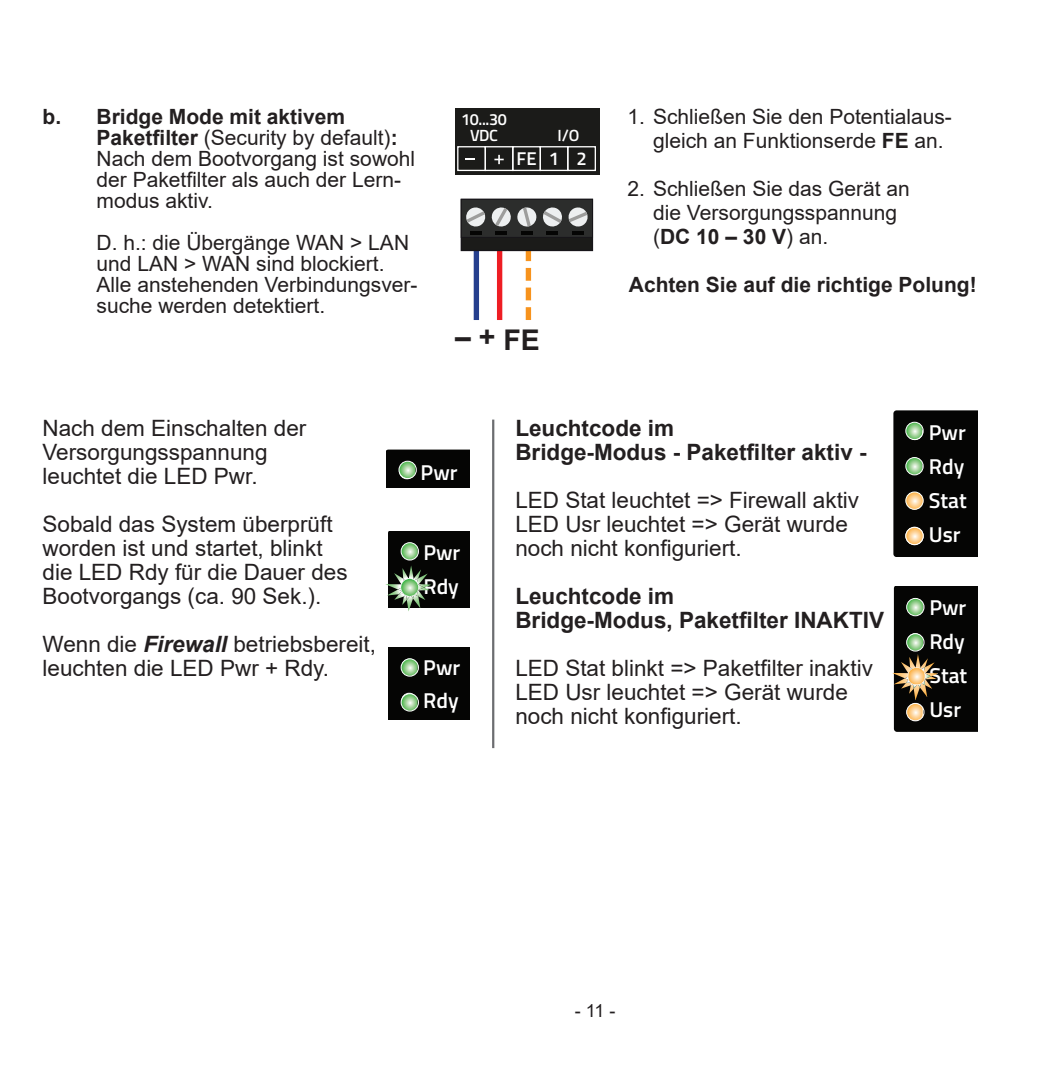
<style>
.page{position:relative;width:1046px;height:1072px;background:#fff}
.page>*{position:absolute;margin:0;border:0;box-sizing:border-box;transform-origin:0 0}
.t1{font:700 28.5px "Arial";color:#231f20}
.t2{font:22.5px/24px "Arial";color:#231f20}
.t3{font:700 22.5px/24px "Arial";color:#231f20}
.t4{font:600 21.6px/33.9px "Titillium";color:#fff}
.t5{font:21px/21px "Arial";color:#231f20}
.t6{font:700 21px "Arial";color:#231f20}
.t7{font:600 18.6px "Titillium";color:#fff}
.t8{font:18px "Arial";color:#231f20}
.t9{font:600 16.2px/16.2px "Titillium";letter-spacing:-.025em;color:#fff;text-align:center}
.s1{font-weight:700}
.s2{font-weight:700;font-style:italic}
</style>
<div class="page">
<div style="left:474px;top:248px;width:5px;height:72px;background:#253f8e"></div>
<div style="left:497px;top:248px;width:5px;height:72px;background:#ee1d23"></div>
<svg style="left:526px;top:251px;width:5px;height:69px"></svg>
<div style="left:456px;top:108px;width:144px;height:67px;background:#1b1b19"></div>
<div style="left:461px;top:199px;width:132px;height:51px;background:#1b1b19"></div>
<div style="left:461px;top:199px;width:132px;height:52px;border:1px solid #171519"></div>
<div style="left:461px;top:199px;width:132px;height:38px;background:#2c2d2c"></div>
<div style="left:461px;top:199px;width:132px;height:39px;border:1px solid #171519"></div>
<svg style="left:466px;top:207px;width:122px;height:20px"></svg>
<hr style="left:521px;top:231px;width:12px;height:4px;background:#050504">
<hr style="left:495px;top:231px;width:12px;height:4px;background:#050504">
<hr style="left:470px;top:231px;width:12px;height:4px;background:#050504">
<hr style="left:547px;top:231px;width:11px;height:4px;background:#050504">
<hr style="left:572px;top:231px;width:12px;height:4px;background:#050504">
<div style="left:457px;top:146px;width:29px;height:25px;border:1px solid #fff"></div>
<div style="left:485px;top:146px;width:28px;height:25px;border:1px solid #fff"></div>
<div style="left:512px;top:146px;width:29px;height:25px;border:1px solid #fff"></div>
<div style="left:540px;top:146px;width:28px;height:25px;border:1px solid #fff"></div>
<div style="left:567px;top:146px;width:29px;height:25px;border:1px solid #fff"></div>
<svg style="left:494px;top:155px;width:10px;height:9px"></svg>
<svg style="left:465px;top:158px;width:9px;height:2px"></svg>
<svg style="left:388px;top:647px;width:81px;height:72px;background:#121610"></svg>
<div style="left:401px;top:693px;width:18px;height:18px;border:1px solid #fff;border-radius:50%"></div>
<svg style="left:892px;top:586px;width:86px;height:145px;background:#25231b"></svg>
<svg style="left:386px;top:449px;width:83px;height:38px;background:#131712"></svg>
<div style="left:399px;top:461px;width:17px;height:18px;border:1px solid #fff;border-radius:50%"></div>
<svg style="left:385px;top:531px;width:84px;height:80px;background:#2f362d"></svg>
<hr style="left:492px;top:419px;width:2px;height:329px;background:#6c6d70">
<svg style="left:893px;top:410px;width:85px;height:146px;background:#141511"></svg>
<svg style="left:906px;top:527px;width:17px;height:17px"></svg>
<div style="left:906px;top:527px;width:17px;height:18px;border:1px solid #fff;border-radius:50%"></div>
<p class="t5" style="left:97px;top:106px;width:320px;text-indent:-54px"><span class="s1">b. Bridge Mode mit aktivem<br>Paketfilter</span> (Security by default)<span class="s1">:<br></span>Nach dem Bootvorgang ist sowohl der Paketfilter als auch der Lern&shy;modus aktiv.</p>
<p class="t5" style="left:97px;top:232px;width:323px">D. h.: die Übergänge WAN &gt; LAN und LAN &gt; WAN sind blockiert.<br>Alle anstehenden Verbindungsver&shy;suche werden detektiert.</p>
<p class="t9" style="left:461px;top:110px;width:47px">10...30<br>VDC</p>
<p class="t9" style="left:557px;top:127px;width:24px">I/O</p>
<p class="t7" style="left:517px;top:144px;width:72px">FE1 2</p>
<p class="t1" style="left:455px;top:318px;width:86px">– + FE</p>
<p class="t5" style="left:653px;top:104px;width:300px;line-height:24px;text-indent:-26px">1. Schließen Sie den Potentialaus&shy;gleich an Funktionserde <span class="s1">FE</span> an.</p>
<p class="t5" style="left:653px;top:176px;width:258px;line-height:24px;text-indent:-26px">2. Schließen Sie das Gerät an die Versorgungsspannung (<span class="s1">DC 10 – 30 V</span>) an.</p>
<p class="t6" style="left:629px;top:270px;width:349px">Achten Sie auf die richtige Polung!</p>
<p class="t2" style="left:43px;top:416px;width:265px">Nach dem Einschalten der<br>Versorgungsspannung leuchtet die LED Pwr.</p>
<p class="t2" style="left:43px;top:512px;width:307px">Sobald das System überprüft worden ist und startet, blinkt die LED Rdy für die Dauer des<br>Bootvorgangs (ca. 90 Sek. ).</p>
<p class="t2" style="left:43px;top:632px;width:335px">Wenn die <span class="s2">Firewall</span> betriebsbereit, leuchten die LED Pwr + Rdy.</p>
<p class="t4" style="left:421px;top:454px;width:38px">Pwr</p>
<p class="t4" style="left:421px;top:521px;width:39px">Stat</p>
<p class="t4" style="left:423px;top:534px;width:38px">Pwr<br>Rdy</p>
<p class="t4" style="left:423px;top:649px;width:38px">Pwr<br>Rdy</p>
<p class="t3" style="left:515px;top:416px;width:353px">Leuchtcode im<br>Bridge-Modus - Paketfilter aktiv -</p>
<p class="t2" style="left:515px;top:488px;width:345px">LED Stat leuchtet =&gt; Firewall aktiv<br>LED Usr leuchtet =&gt; Gerät wurde noch nicht konfiguriert.</p>
<p class="t3" style="left:515px;top:584px;width:370px">Leuchtcode im<br>Bridge-Modus, Paketfilter INAKTIV</p>
<p class="t2" style="left:515px;top:656px;width:359px">LED Stat blinkt =&gt; Paketfilter inaktiv<br>LED Usr leuchtet =&gt; Gerät wurde noch nicht konfiguriert.</p>
<p class="t4" style="left:929px;top:415px;width:39px;text-align:justify">Pwr Rdy Stat Usr</p>
<p class="t4" style="left:929px;top:589px;width:39px;text-align:justify">Pwr Rdy Stat Usr</p>
<p class="t8" style="left:575px;top:998px;width:42px">- 11 -</p>
</div>
